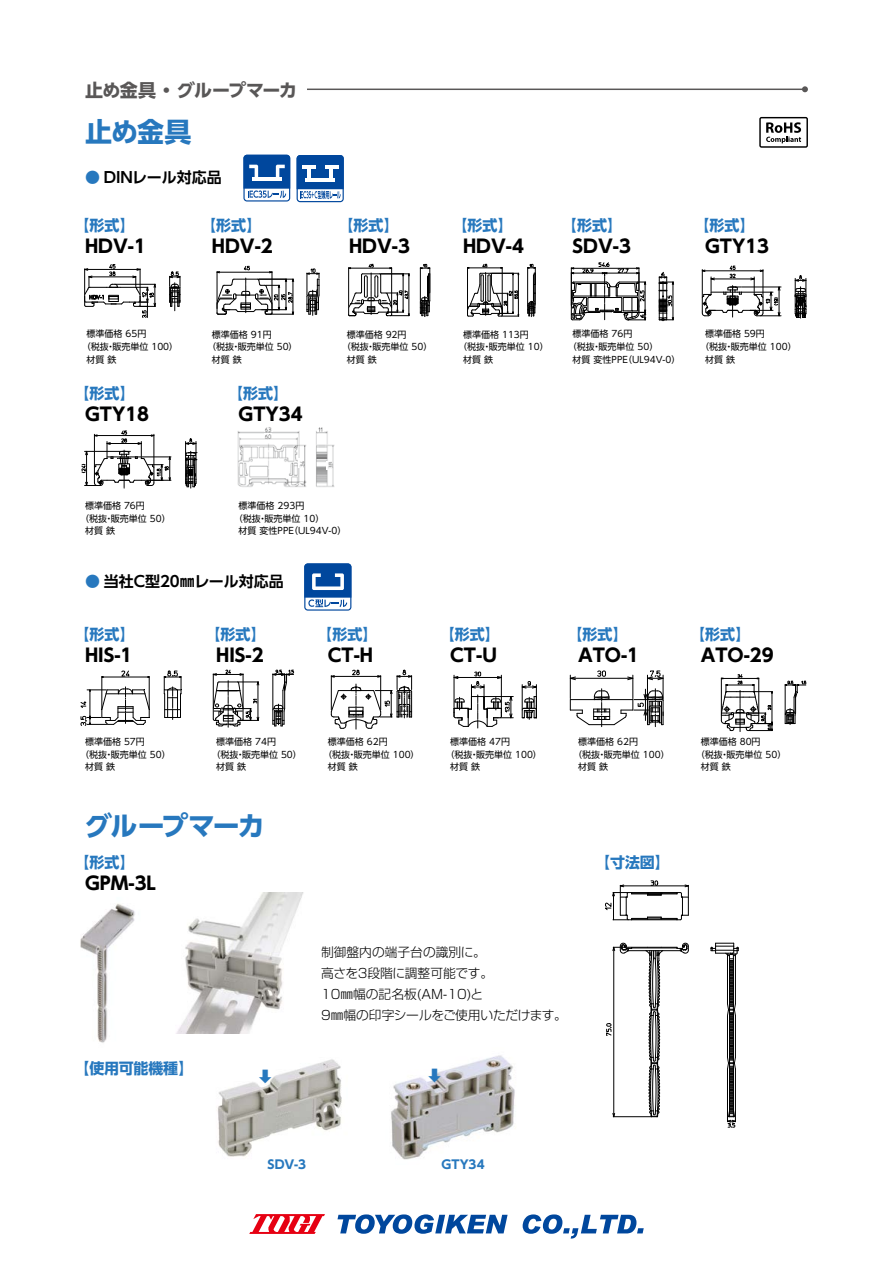
<style>
.page{position:relative;width:893px;height:1263px;background:#fff}
.page>*{position:absolute;margin:0;border:0;box-sizing:border-box;transform-origin:0 0}
.t1{font:700 27px "UD Shin Go Pro";letter-spacing:-.06em;color:#2778be}
.t2{font:700 27px "UD Shin Go Pro";letter-spacing:-.035em;color:#2778be}
.t3{font:700 18px "UD Shin Go Pro";color:#000}
.t4{font:700 18px "UD Shin Go Pro";letter-spacing:-.03em;color:#595757}
.t5{font:700 15px "UD Shin Go Pro";color:#2778be}
.t6{font:700 15px "UD Shin Go Pro De";color:#000}
.t7{font:300 15px "UD Shin Go Pro";color:#2778be}
.t8{font:300 12.75px/21px "Shin Go Pr 6 N";color:#000}
.t9{font:700 12px "UD Shin Go Pro";letter-spacing:.015em;color:#2778be}
.t10{font:9px "UD Shin Go Pro";color:#000}
.s1{color:#2778be}
</style>
<div class="page">
<img style="left:80px;top:903px;width:110px;height:140px">
<svg style="left:759px;top:117px;width:49px;height:31px"></svg>
<hr style="left:307px;top:89px;width:498px;height:1px;background:#595757">
<svg style="left:802px;top:86px;width:6px;height:6px"></svg>
<svg style="left:420px;top:264px;width:10px;height:53px"></svg>
<svg style="left:348px;top:264px;width:62px;height:52px"></svg>
<svg style="left:169px;top:272px;width:12px;height:39px"></svg>
<svg style="left:84px;top:264px;width:72px;height:54px"></svg>
<svg style="left:306px;top:268px;width:14px;height:47px"></svg>
<svg style="left:216px;top:266px;width:78px;height:49px"></svg>
<svg style="left:467px;top:264px;width:52px;height:53px"></svg>
<svg style="left:527px;top:264px;width:9px;height:53px"></svg>
<svg style="left:658px;top:272px;width:16px;height:49px"></svg>
<svg style="left:795px;top:275px;width:12px;height:43px"></svg>
<svg style="left:702px;top:266px;width:79px;height:51px"></svg>
<svg style="left:185px;top:439px;width:12px;height:49px"></svg>
<svg style="left:82px;top:431px;width:89px;height:58px"></svg>
<svg style="left:297px;top:155px;width:47px;height:47px"></svg>
<hr style="left:302px;top:165px;width:13px;height:4px;background:#fff">
<hr style="left:329px;top:167px;width:4px;height:13px;background:#fff">
<hr style="left:325px;top:165px;width:13px;height:4px;background:#fff">
<hr style="left:305px;top:178px;width:30px;height:4px;background:#fff">
<svg style="left:243px;top:155px;width:47px;height:47px"></svg>
<hr style="left:252px;top:178px;width:30px;height:3px;background:#fff">
<svg style="left:304px;top:563px;width:47px;height:48px"></svg>
<svg style="left:272px;top:670px;width:22px;height:57px"></svg>
<svg style="left:212px;top:670px;width:47px;height:57px"></svg>
<svg style="left:453px;top:672px;width:60px;height:56px"></svg>
<svg style="left:164px;top:671px;width:18px;height:48px"></svg>
<hr style="left:102px;top:677px;width:47px;height:1px;background:#000">
<hr style="left:149px;top:676px;width:1px;height:33px;background:#000">
<hr style="left:102px;top:676px;width:1px;height:33px;background:#000">
<svg style="left:121px;top:671px;width:8px;height:5px"></svg>
<svg style="left:80px;top:687px;width:70px;height:39px"></svg>
<img style="left:237px;top:431px;width:98px;height:56px">
<svg style="left:317px;top:427px;width:6px;height:5px"></svg>
<svg style="left:327px;top:461px;width:5px;height:9px"></svg>
<svg style="left:298px;top:459px;width:6px;height:9px"></svg>
<svg style="left:299px;top:482px;width:5px;height:3px"></svg>
<svg style="left:264px;top:427px;width:8px;height:11px"></svg>
<svg style="left:784px;top:681px;width:22px;height:44px"></svg>
<svg style="left:720px;top:674px;width:53px;height:58px"></svg>
<svg style="left:330px;top:670px;width:83px;height:59px"></svg>
<svg style="left:521px;top:681px;width:16px;height:38px"></svg>
<svg style="left:570px;top:671px;width:94px;height:56px"></svg>
<img style="left:163px;top:892px;width:141px;height:141px">
<img style="left:391px;top:1055px;width:124px;height:105px">
<img style="left:217px;top:1059px;width:125px;height:98px">
<svg style="left:570px;top:262px;width:76px;height:59px"></svg>
<svg style="left:605px;top:881px;width:84px;height:39px"></svg>
<svg style="left:606px;top:943px;width:83px;height:174px"></svg>
<svg style="left:711px;top:943px;width:28px;height:185px"></svg>
<svg style="left:337px;top:1214px;width:171px;height:20px"></svg>
<svg style="left:523px;top:1214px;width:121px;height:24px"></svg>
<svg style="left:249px;top:1214px;width:76px;height:20px"></svg>
<h2 class="t4" style="left:85px;top:75px;width:214px">止め金具 ・ グループマーカ</h2>
<h1 class="t2" style="left:85px;top:109px;width:108px">止め金具</h1>
<h3 class="t6" style="left:85px;top:165px;width:138px"><span class="s1">●</span> DINレール対応品</h3>
<h3 class="t5" style="left:74px;top:213px;width:62px">【形式】</h3>
<h2 class="t3" style="left:85px;top:232px;width:62px">HDV-1</h2>
<h3 class="t5" style="left:201px;top:213px;width:62px">【形式】</h3>
<h2 class="t3" style="left:212px;top:232px;width:62px">HDV-2</h2>
<p class="t10" style="left:87px;top:327px;width:61px">標準価格 65円</p>
<p class="t10" style="left:82px;top:340px;width:98px">（税抜・販売単位 100）</p>
<p class="t10" style="left:87px;top:352px;width:31px">材質 鉄</p>
<p class="t10" style="left:212px;top:327px;width:61px">標準価格 91円</p>
<p class="t10" style="left:207px;top:340px;width:92px">（税抜・販売単位 50）</p>
<p class="t10" style="left:212px;top:352px;width:31px">材質 鉄</p>
<h3 class="t5" style="left:74px;top:381px;width:62px">【形式】</h3>
<h2 class="t3" style="left:85px;top:399px;width:66px">GTY18</h2>
<h3 class="t5" style="left:228px;top:381px;width:62px">【形式】</h3>
<h2 class="t3" style="left:239px;top:399px;width:66px">GTY34</h2>
<h3 class="t5" style="left:338px;top:213px;width:62px">【形式】</h3>
<h2 class="t3" style="left:349px;top:232px;width:62px">HDV-3</h2>
<p class="t10" style="left:347px;top:327px;width:61px">標準価格 92円</p>
<p class="t10" style="left:342px;top:340px;width:92px">（税抜・販売単位 50）</p>
<p class="t10" style="left:347px;top:352px;width:31px">材質 鉄</p>
<h3 class="t5" style="left:452px;top:213px;width:62px">【形式】</h3>
<h2 class="t3" style="left:463px;top:232px;width:62px">HDV-4</h2>
<h3 class="t5" style="left:562px;top:213px;width:62px">【形式】</h3>
<h2 class="t3" style="left:573px;top:232px;width:60px">SDV-3</h2>
<p class="t10" style="left:463px;top:327px;width:67px">標準価格 113円</p>
<p class="t10" style="left:458px;top:340px;width:92px">（税抜・販売単位 10）</p>
<p class="t10" style="left:463px;top:352px;width:31px">材質 鉄</p>
<p class="t10" style="left:573px;top:327px;width:61px">標準価格 76円</p>
<p class="t10" style="left:568px;top:340px;width:92px">（税抜・販売単位 50）</p>
<p class="t10" style="left:573px;top:352px;width:109px">材質 変性PPE（UL94V-0）</p>
<h3 class="t5" style="left:694px;top:213px;width:62px">【形式】</h3>
<h2 class="t3" style="left:705px;top:232px;width:66px">GTY13</h2>
<p class="t10" style="left:705px;top:327px;width:61px">標準価格 59円</p>
<p class="t10" style="left:700px;top:340px;width:98px">（税抜・販売単位 100）</p>
<p class="t10" style="left:705px;top:352px;width:31px">材質 鉄</p>
<p class="t10" style="left:85px;top:498px;width:61px">標準価格 76円</p>
<p class="t10" style="left:80px;top:511px;width:92px">（税抜・販売単位 50）</p>
<p class="t10" style="left:85px;top:524px;width:31px">材質 鉄</p>
<p class="t10" style="left:239px;top:498px;width:67px">標準価格 293円</p>
<p class="t10" style="left:234px;top:511px;width:92px">（税抜・販売単位 10）</p>
<p class="t10" style="left:239px;top:524px;width:109px">材質 変性PPE（UL94V-0）</p>
<h3 class="t6" style="left:85px;top:569px;width:200px"><span class="s1">●</span> 当社C型20㎜レール対応品</h3>
<h3 class="t5" style="left:74px;top:622px;width:62px">【形式】</h3>
<h2 class="t3" style="left:85px;top:640px;width:49px">HIS-1</h2>
<h3 class="t5" style="left:206px;top:622px;width:62px">【形式】</h3>
<h2 class="t3" style="left:216px;top:640px;width:49px">HIS-2</h2>
<h3 class="t5" style="left:317px;top:622px;width:62px">【形式】</h3>
<h2 class="t3" style="left:328px;top:640px;width:47px">CT-H</h2>
<h3 class="t5" style="left:440px;top:622px;width:62px">【形式】</h3>
<h2 class="t3" style="left:450px;top:640px;width:48px">CT-U</h2>
<h3 class="t5" style="left:567px;top:622px;width:62px">【形式】</h3>
<h2 class="t3" style="left:578px;top:640px;width:63px">ATO-1</h2>
<p class="t10" style="left:85px;top:734px;width:61px">標準価格 57円</p>
<p class="t10" style="left:80px;top:747px;width:92px">（税抜・販売単位 50）</p>
<p class="t10" style="left:85px;top:759px;width:31px">材質 鉄</p>
<p class="t10" style="left:216px;top:734px;width:61px">標準価格 74円</p>
<p class="t10" style="left:211px;top:747px;width:92px">（税抜・販売単位 50）</p>
<p class="t10" style="left:216px;top:759px;width:31px">材質 鉄</p>
<h1 class="t1" style="left:85px;top:804px;width:181px">グループマーカ</h1>
<h3 class="t5" style="left:74px;top:850px;width:62px">【形式】</h3>
<h2 class="t3" style="left:85px;top:869px;width:73px">GPM-3L</h2>
<p class="t10" style="left:328px;top:734px;width:61px">標準価格 62円</p>
<p class="t10" style="left:323px;top:747px;width:98px">（税抜・販売単位 100）</p>
<p class="t10" style="left:328px;top:760px;width:31px">材質 鉄</p>
<p class="t10" style="left:450px;top:734px;width:61px">標準価格 47円</p>
<p class="t10" style="left:445px;top:747px;width:98px">（税抜・販売単位 100）</p>
<p class="t10" style="left:450px;top:760px;width:31px">材質 鉄</p>
<p class="t10" style="left:578px;top:734px;width:61px">標準価格 62円</p>
<p class="t10" style="left:573px;top:747px;width:98px">（税抜・販売単位 100）</p>
<p class="t10" style="left:578px;top:760px;width:31px">材質 鉄</p>
<h3 class="t5" style="left:595px;top:850px;width:76px">【寸法図】</h3>
<h3 class="t5" style="left:74px;top:1056px;width:121px">【使用可能機種】</h3>
<h3 class="t8" style="left:321px;top:940px;width:248px">制御盤内の端子台の識別に。<br>高さを3段階に調整可能です。<br>10㎜幅の記名板(AM-10)と<br>9㎜幅の印字シールをご使用いただけます。</h3>
<h3 class="t7" style="left:258px;top:1064px;width:16px">➡</h3>
<h3 class="t7" style="left:427px;top:1063px;width:16px">➡</h3>
<h3 class="t9" style="left:268px;top:1154px;width:40px">SDV-3</h3>
<h3 class="t9" style="left:441px;top:1154px;width:45px">GTY34</h3>
<h3 class="t5" style="left:690px;top:622px;width:62px">【形式】</h3>
<h2 class="t3" style="left:701px;top:640px;width:74px">ATO-29</h2>
<p class="t10" style="left:701px;top:734px;width:61px">標準価格 80円</p>
<p class="t10" style="left:696px;top:747px;width:92px">（税抜・販売単位 50）</p>
<p class="t10" style="left:701px;top:759px;width:31px">材質 鉄</p>
</div>
